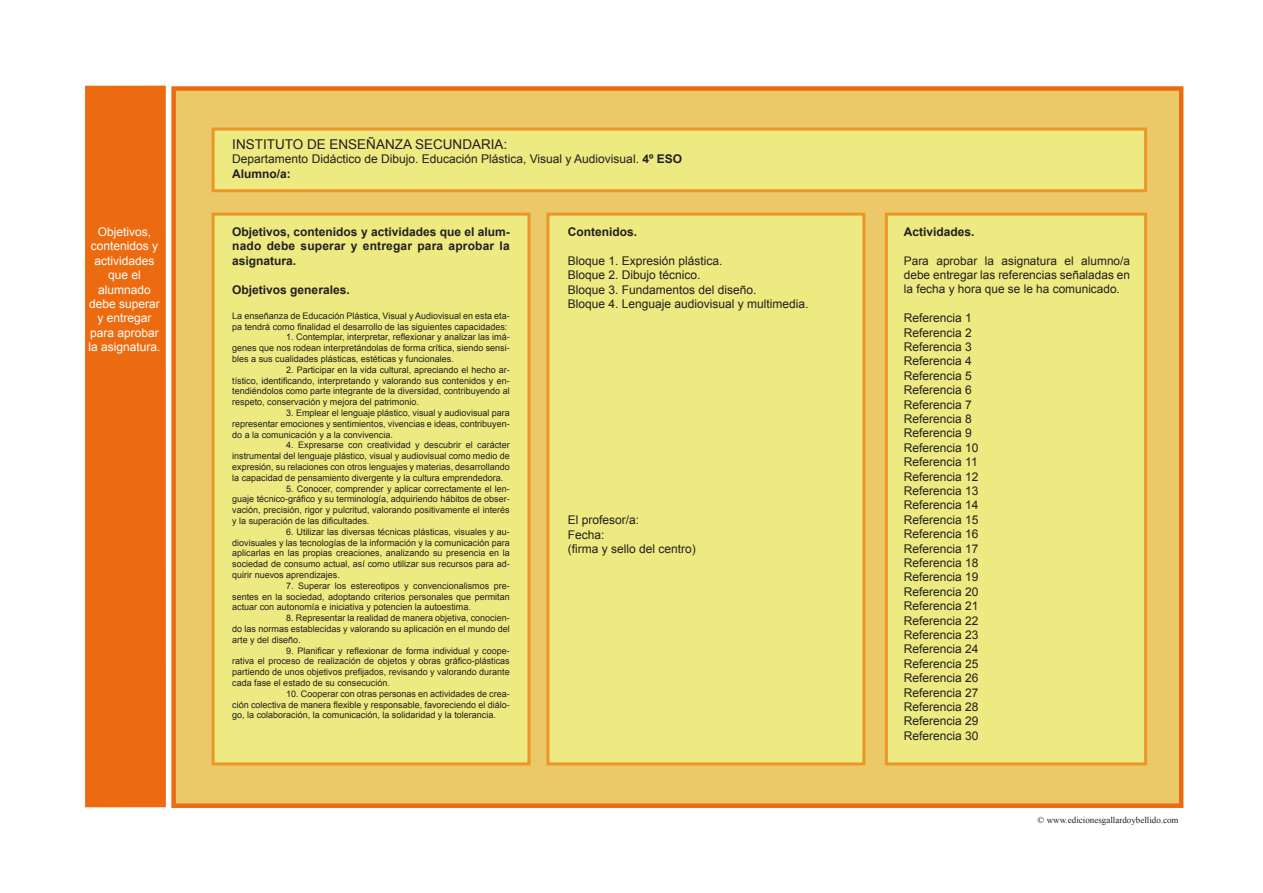
<style>
.page{position:relative;width:1263px;height:893px;background:#fff}
.page>*{position:absolute;margin:0;border:0;box-sizing:border-box;transform-origin:0 0}
.t1{font:13.5px "Arial";color:#231f20}
.t2{font:12px "Arial";color:#231f20}
.t3{font:700 12px/14.4px "Arial";color:#231f20;text-align:justify}
.t4{font:12px/14.4px "Arial";color:#fff;text-align:center}
.t5{font:11.85px/14.2px "Arial";color:#231f20;text-align:justify}
.t6{font:9px/10.8px "Arial";color:#231f20;text-align:justify}
.t7{font:9px "Times New Roman";color:#231f20}
.s1{font-weight:700}
</style>
<div class="page">
<div style="left:171px;top:86px;width:1012px;height:722px;background:#ecc968;border:4px solid #ec6b10"></div>
<div style="left:86px;top:86px;width:79px;height:721px;background:#ec6b10"></div>
<div style="left:85px;top:86px;width:81px;height:721px;border:2px solid #ec6b10"></div>
<div style="left:212px;top:128px;width:935px;height:64px;background:#ecea80;border:3px solid #ec9628"></div>
<div style="left:885px;top:213px;width:262px;height:552px;background:#ecea80;border:3px solid #ec9628"></div>
<div style="left:212px;top:213px;width:318px;height:552px;background:#ecea80;border:3px solid #ec9628"></div>
<div style="left:546px;top:213px;width:319px;height:552px;background:#ecea80;border:3px solid #ec9628"></div>
<p class="t4" style="left:98px;top:225px;width:55px">Objetivos,</p>
<p class="t4" style="left:91px;top:239px;width:69px">contenidos y actividades que el</p>
<p class="t4" style="left:89px;top:282px;width:72px">alumnado debe superar</p>
<p class="t4" style="left:88px;top:311px;width:74px">y entregar para aprobar la asignatura.</p>
<p class="t1" style="left:232px;top:135px;width:277px">INSTITUTO DE ENSEÑANZA SECUNDARIA:</p>
<p class="t2" style="left:232px;top:151px;width:451px">Departamento Didáctico de Dibujo. Educación Plástica, Visual y Audiovisual. <span class="s1">4º ESO</span></p>
<p class="t3" style="left:232px;top:167px;width:60px">Alumno/a:</p>
<p class="t3" style="left:232px;top:225px;width:279px">Objetivos, contenidos y actividades que el alum&shy;nado debe superar y entregar para aprobar la asignatura.</p>
<p class="t3" style="left:232px;top:282px;width:119px">Objetivos generales.</p>
<p class="t6" style="left:232px;top:310px;width:279px">La enseñanza de Educación Plástica, Visual y Audiovisual en esta eta&shy;pa tendrá como finalidad el desarrollo de las siguientes capacidades:</p>
<p class="t6" style="left:232px;top:332px;width:279px;text-indent:54px">1. Contemplar, interpretar, reflexionar y analizar las imá&shy;genes que nos rodean interpretándolas de forma crítica, siendo sensi&shy;bles a sus cualidades plásticas, estéticas y funcionales.</p>
<p class="t6" style="left:232px;top:364px;width:279px;text-indent:54px">2. Participar en la vida cultural, apreciando el hecho ar&shy;tístico, identificando, interpretando y valorando sus contenidos y en&shy;tendiéndolos como parte integrante de la diversidad, contribuyendo al respeto, conservación y mejora del patrimonio.</p>
<p class="t6" style="left:232px;top:407px;width:279px;text-indent:54px">3. Emplear el lenguaje plástico, visual y audiovisual para representar emociones y sentimientos, vivencias e ideas, contribuyen&shy;do a la comunicación y a la convivencia.</p>
<p class="t6" style="left:232px;top:440px;width:279px;text-indent:54px">4. Expresarse con creatividad y descubrir el carácter instrumental del lenguaje plástico, visual y audiovisual como medio de expresión, su relaciones con otros lenguajes y materias, desarrollando la capacidad de pensamiento divergente y la cultura emprendedora.</p>
<p class="t6" style="left:232px;top:483px;width:279px;text-indent:54px">5. Conocer, comprender y aplicar correctamente el len&shy;guaje técnico-gráfico y su terminología, adquiriendo hábitos de obser&shy;vación, precisión, rigor y pulcritud, valorando positivamente el interés y la superación de las dificultades.</p>
<p class="t6" style="left:232px;top:526px;width:279px;text-indent:54px">6. Utilizar las diversas técnicas plásticas, visuales y au&shy;diovisuales y las tecnologías de la información y la comunicación para aplicarlas en las propias creaciones, analizando su presencia en la sociedad de consumo actual, así como utilizar sus recursos para ad&shy;quirir nuevos aprendizajes.</p>
<p class="t6" style="left:232px;top:580px;width:279px;text-indent:54px">7. Superar los estereotipos y convencionalismos pre&shy;sentes en la sociedad, adoptando criterios personales que permitan actuar con autonomía e iniciativa y potencien la autoestima.</p>
<p class="t6" style="left:232px;top:613px;width:279px;text-indent:54px">8. Representar la realidad de manera objetiva, conocien&shy;do las normas establecidas y valorando su aplicación en el mundo del arte y del diseño.</p>
<p class="t6" style="left:232px;top:645px;width:279px;text-indent:54px">9. Planificar y reflexionar de forma individual y coope&shy;rativa el proceso de realización de objetos y obras gráfico-plásticas partiendo de unos objetivos prefijados, revisando y valorando durante cada fase el estado de su consecución.</p>
<p class="t6" style="left:232px;top:688px;width:279px;text-indent:54px">10. Cooperar con otras personas en actividades de crea&shy;ción colectiva de manera flexible y responsable, favoreciendo el diálo&shy;go, la colaboración, la comunicación, la solidaridad y la tolerancia.</p>
<p class="t3" style="left:568px;top:225px;width:71px">Contenidos.</p>
<p class="t2" style="left:568px;top:253px;width:156px">Bloque 1. Expresión plástica.</p>
<p class="t2" style="left:568px;top:267px;width:134px">Bloque 2. Dibujo técnico.</p>
<p class="t2" style="left:568px;top:281px;width:190px">Bloque 3. Fundamentos del diseño.</p>
<p class="t2" style="left:568px;top:296px;width:242px">Bloque 4. Lenguaje audiovisual y multimedia.</p>
<p class="t2" style="left:568px;top:512px;width:73px">El profesor/a:</p>
<p class="t2" style="left:568px;top:526px;width:38px">Fecha:</p>
<p class="t2" style="left:568px;top:541px;width:130px">(firma y sello del centro)</p>
<p class="t3" style="left:904px;top:225px;width:72px">Actividades.</p>
<p class="t5" style="left:904px;top:253px;width:228px">Para aprobar la asignatura el alumno/a debe entregar las referencias señaladas en la fecha y hora que se le ha comunicado.</p>
<p class="t2" style="left:904px;top:310px;width:70px">Referencia 1</p>
<p class="t2" style="left:904px;top:324px;width:70px">Referencia 2</p>
<p class="t2" style="left:904px;top:338px;width:70px">Referencia 3</p>
<p class="t2" style="left:904px;top:353px;width:70px">Referencia 4</p>
<p class="t2" style="left:904px;top:367px;width:70px">Referencia 5</p>
<p class="t2" style="left:904px;top:382px;width:70px">Referencia 6</p>
<p class="t2" style="left:904px;top:396px;width:70px">Referencia 7</p>
<p class="t2" style="left:904px;top:410px;width:70px">Referencia 8</p>
<p class="t2" style="left:904px;top:425px;width:70px">Referencia 9</p>
<p class="t2" style="left:904px;top:439px;width:76px">Referencia 10</p>
<p class="t2" style="left:904px;top:454px;width:75px">Referencia 11</p>
<p class="t2" style="left:904px;top:468px;width:76px">Referencia 12</p>
<p class="t2" style="left:904px;top:482px;width:76px">Referencia 13</p>
<p class="t2" style="left:904px;top:497px;width:76px">Referencia 14</p>
<p class="t2" style="left:904px;top:511px;width:76px">Referencia 15</p>
<p class="t2" style="left:904px;top:526px;width:76px">Referencia 16</p>
<p class="t2" style="left:904px;top:540px;width:76px">Referencia 17</p>
<p class="t2" style="left:904px;top:554px;width:76px">Referencia 18</p>
<p class="t2" style="left:904px;top:569px;width:76px">Referencia 19</p>
<p class="t2" style="left:904px;top:583px;width:76px">Referencia 20</p>
<p class="t2" style="left:904px;top:598px;width:76px">Referencia 21</p>
<p class="t2" style="left:904px;top:612px;width:76px">Referencia 22</p>
<p class="t2" style="left:904px;top:626px;width:76px">Referencia 23</p>
<p class="t2" style="left:904px;top:641px;width:76px">Referencia 24</p>
<p class="t2" style="left:904px;top:655px;width:76px">Referencia 25</p>
<p class="t2" style="left:904px;top:670px;width:76px">Referencia 26</p>
<p class="t2" style="left:904px;top:684px;width:76px">Referencia 27</p>
<p class="t2" style="left:904px;top:698px;width:76px">Referencia 28</p>
<p class="t2" style="left:904px;top:713px;width:76px">Referencia 29</p>
<p class="t2" style="left:904px;top:727px;width:76px">Referencia 30</p>
<p class="t7" style="left:1037px;top:814px;width:142px">© www.edicionesgallardoybellido.com</p>
</div>
